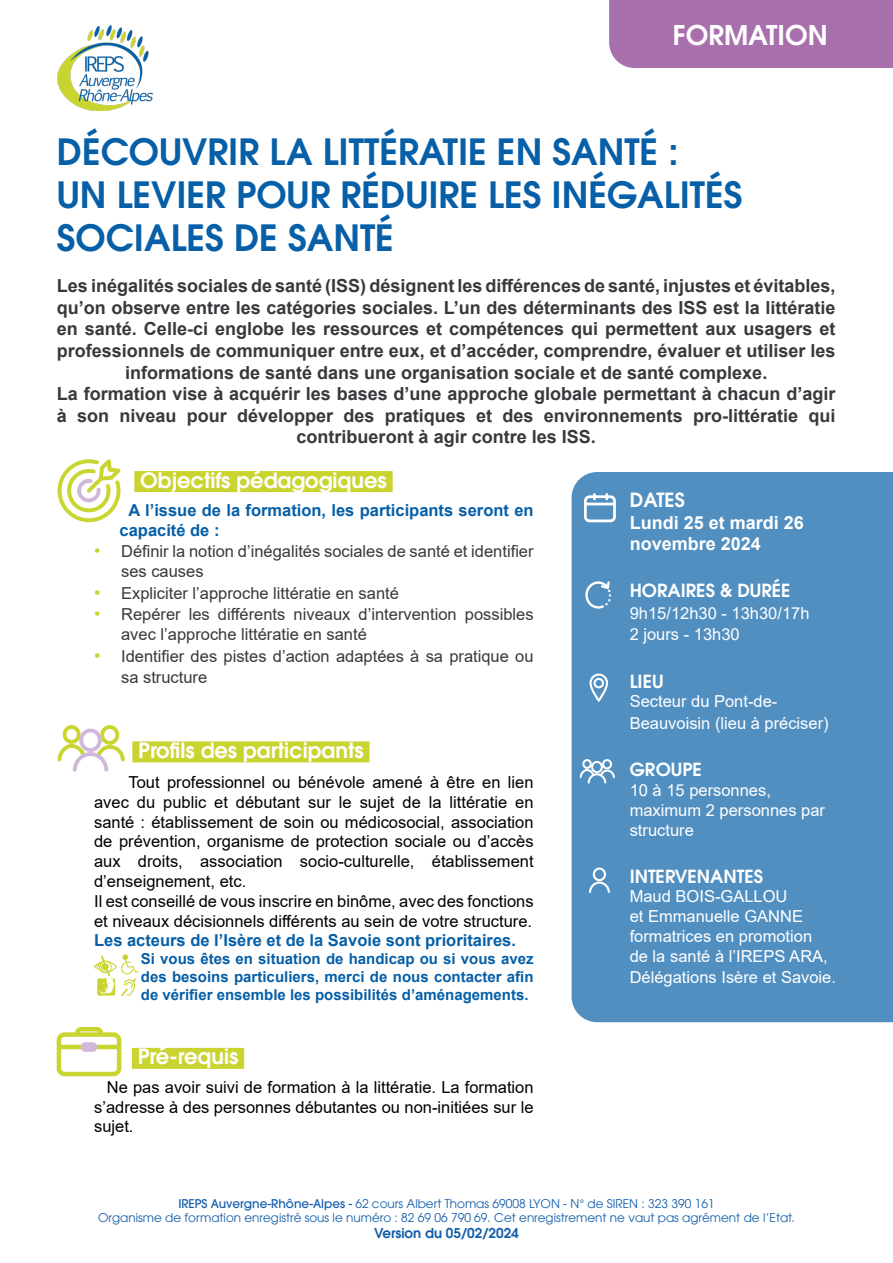
<style>
.page{position:relative;width:893px;height:1263px;background:#fff}
.page>*{position:absolute;margin:0;border:0;box-sizing:border-box;transform-origin:0 0}
.t1{font:600 36px/43.2px "ITC Avant Garde Std";color:#065fa7}
.t2{font:600 27px "ITC Avant Garde Std";color:#fff}
.t3{font:600 21px "ITC Avant Garde Std";color:#fff}
.t4{font:600 19.5px "ITC Avant Garde Std";color:#fff}
.t5{font:700 18px/21.6px "Arial";color:#38383d;text-align:center}
.t6{font:600 18px "ITC Avant Garde Std";color:#fff}
.t7{font:700 18px/21.6px "Arial";color:#fff}
.t8{font:16.5px/19.8px "Arial";color:#000}
.t9{font:16.5px/19.8px "Arial";color:#3a3938}
.t10{font:16.5px/19.8px "Arial";color:#fff}
.t11{font:700 16.5px/19.8px "Arial";color:#065fa7}
.t12{font:700 15px/18px "Arial";color:#065fa7;text-align:justify}
.t13{font:600 13.5px "ITC Avant Garde Std";color:#135eaa}
.t14{font:12px/14.4px "ITC Avant Garde Std";color:#135eaa;text-align:center}
.s1{font-size:18px;color:#cad431}
.s2{font-weight:500}
</style>
<div class="page">
<div style="left:609px;top:0;width:284px;height:68px;background:#a86fad"></div>
<div style="left:134px;top:471px;width:259px;height:21px;background:#cad431"></div>
<div style="left:132px;top:741px;width:237px;height:21px;background:#cad431"></div>
<div style="left:132px;top:1048px;width:112px;height:21px;background:#cad431"></div>
<svg style="left:59px;top:459px;width:62px;height:64px"></svg>
<div style="left:100px;top:725px;width:19px;height:20px;border:4px solid #c9d531;border-radius:50%"></div>
<div style="left:63px;top:725px;width:18px;height:19px;border:4px solid #c9d531;border-radius:50%"></div>
<div style="left:79px;top:728px;width:23px;height:24px;border:4px solid #d1b8da;border-radius:50%"></div>
<svg style="left:57px;top:742px;width:68px;height:30px"></svg>
<svg style="left:94px;top:954px;width:44px;height:42px"></svg>
<div style="left:572px;top:472px;width:321px;height:550px;background:#518fc1"></div>
<div style="left:584px;top:495px;width:32px;height:27px;border:3px solid #fff;border-radius:4px"></div>
<hr style="left:585px;top:503px;width:29px;height:2px;background:#fff">
<svg style="left:593px;top:494px;width:3px;height:5px"></svg>
<svg style="left:605px;top:494px;width:3px;height:5px"></svg>
<svg style="left:584px;top:580px;width:28px;height:30px"></svg>
<div style="left:593px;top:678px;width:11px;height:10px;border:2px solid #fff;border-radius:50%"></div>
<div style="left:589px;top:673px;width:19px;height:29px;border:2px solid #fff;border-radius:8px"></div>
<div style="left:602px;top:759px;width:10px;height:10px;border:2px solid #fff;border-radius:50%"></div>
<div style="left:582px;top:759px;width:10px;height:10px;border:2px solid #fff;border-radius:50%"></div>
<div style="left:591px;top:761px;width:12px;height:12px;border:2px solid #fff;border-radius:50%"></div>
<svg style="left:579px;top:768px;width:37px;height:17px"></svg>
<div style="left:593px;top:867px;width:13px;height:14px;border:2px solid #fff;border-radius:50%"></div>
<svg style="left:588px;top:880px;width:23px;height:14px"></svg>
<div style="left:57px;top:1032px;width:64px;height:44px;border:4px solid #c9d531;border-radius:6px"></div>
<hr style="left:60px;top:1045px;width:59px;height:4px;background:#c9d531">
<div style="left:82px;top:1044px;width:14px;height:6px;background:#d1b8da;border-radius:3px"></div>
<div style="left:81px;top:1042px;width:16px;height:10px;border:3px solid #d1b8da;border-radius:3px"></div>
<svg style="left:73px;top:1027px;width:32px;height:10px"></svg>
<img style="left:57px;top:26px;width:96px;height:85px">
<h2 class="t2" style="left:673px;top:18px;width:157px">FORMATION</h2>
<h1 class="t1" style="left:57px;top:129px;width:687px">DÉCOUVRIR LA LITTÉRATIE EN SANTÉ :<br>UN LEVIER POUR RÉDUIRE LES INÉGALITÉS<br>SOCIALES DE SANTÉ</h1>
<p class="t5" style="left:57px;top:275px;width:780px">Les inégalités sociales de santé (ISS) désignent les différences de santé, injustes et évitables, qu’on observe entre les catégories sociales. L’un des déterminants des ISS est la littératie en santé. Celle-ci englobe les ressources et compétences qui permettent aux usagers et professionnels de communiquer entre eux, et d’accéder, comprendre, évaluer et utiliser les informations de santé dans une organisation sociale et de santé complexe.<br>La formation vise à acquérir les bases d’une approche globale permettant à chacun d’agir à son niveau pour développer des pratiques et des environnements pro-littératie qui contribueront à agir contre les ISS.</p>
<p class="t3" style="left:140px;top:466px;width:248px">Objectifs pédagogiques</p>
<p class="t11" style="left:120px;top:500px;width:415px;text-indent:9px">A l’issue de la formation, les participants seront en capacité de :</p>
<p class="t9" style="left:121px;top:541px;width:414px;text-indent:-27px"><span class="s1">•</span> Définir la notion d’inégalités sociales de santé et identifier ses causes</p>
<p class="t9" style="left:94px;top:583px;width:306px"><span class="s1">•</span> Expliciter l’approche littératie en santé</p>
<p class="t9" style="left:121px;top:604px;width:414px;text-indent:-27px"><span class="s1">•</span> Repérer les différents niveaux d’intervention possibles avec l’approche littératie en santé</p>
<p class="t9" style="left:121px;top:645px;width:414px;line-height:21.6px;text-indent:-27px"><span class="s1">•</span> Identifier des pistes d’action adaptées à sa pratique ou sa structure</p>
<p class="t3" style="left:138px;top:736px;width:227px">Profils des participants</p>
<p class="t8" style="left:94px;top:772px;width:441px;text-indent:34px">Tout professionnel ou bénévole amené à être en lien avec du public et débutant sur le sujet de la littératie en santé : établissement de soin ou médicosocial, association de prévention, organisme de protection sociale ou d’accès aux droits, association socio-culturelle, établissement d’enseignement, etc.<br>Il est conseillé de vous inscrire en binôme, avec des fonctions et niveaux décisionnels différents au sein de votre structure.</p>
<p class="t11" style="left:94px;top:931px;width:423px">Les acteurs de l’Isère et de la Savoie sont prioritaires.</p>
<p class="t12" style="left:141px;top:950px;width:394px">Si vous êtes en situation de handicap ou si vous avez des besoins particuliers, merci de nous contacter afin de vérifier ensemble les possibilités d’aménagements.</p>
<p class="t3" style="left:138px;top:1043px;width:102px">Pré-requis</p>
<p class="t8" style="left:94px;top:1077px;width:441px;text-align:justify;text-indent:13px">Ne pas avoir suivi de formation à la littératie. La formation s’adresse à des personnes débutantes ou non-initiées sur le sujet.</p>
<p class="t4" style="left:630px;top:487px;width:57px">DATES</p>
<p class="t7" style="left:630px;top:512px;width:176px">Lundi 25 et mardi 26 novembre 2024</p>
<p class="t6" style="left:630px;top:579px;width:162px">HORAIRES &amp; DURÉE</p>
<p class="t10" style="left:630px;top:602px;width:181px;line-height:21.6px">9h15/12h30 - 13h30/17h<br>2 jours - 13h30</p>
<p class="t6" style="left:630px;top:669px;width:35px">LIEU</p>
<p class="t10" style="left:630px;top:691px;width:200px;line-height:21.6px">Secteur du Pont-de-<br>Beauvoisin (lieu à préciser)</p>
<p class="t6" style="left:630px;top:758px;width:74px">GROUPE</p>
<p class="t10" style="left:630px;top:780px;width:197px">10 à 15 personnes, maximum 2 personnes par structure</p>
<p class="t6" style="left:630px;top:864px;width:135px">INTERVENANTES</p>
<p class="t10" style="left:630px;top:887px;width:200px">Maud BOIS-GALLOU<br>et Emmanuelle GANNE formatrices en promotion de la santé à l’IREPS ARA,</p>
<p class="t10" style="left:630px;top:968px;width:208px">Délégations Isère et Savoie.</p>
<p class="t14" style="left:98px;top:1196px;width:698px"><span class="s2">IREPS Auvergne-Rhône-Alpes -</span> 62 cours Albert Thomas 69008 LYON - N° de SIREN : 323 390 161<br>Organisme de formation enregistré sous le numéro : 82 69 06 790 69. Cet enregistrement ne vaut pas agrément de l’Etat.</p>
<p class="t13" style="left:374px;top:1224px;width:146px">Version du 05/02/2024</p>
</div>
